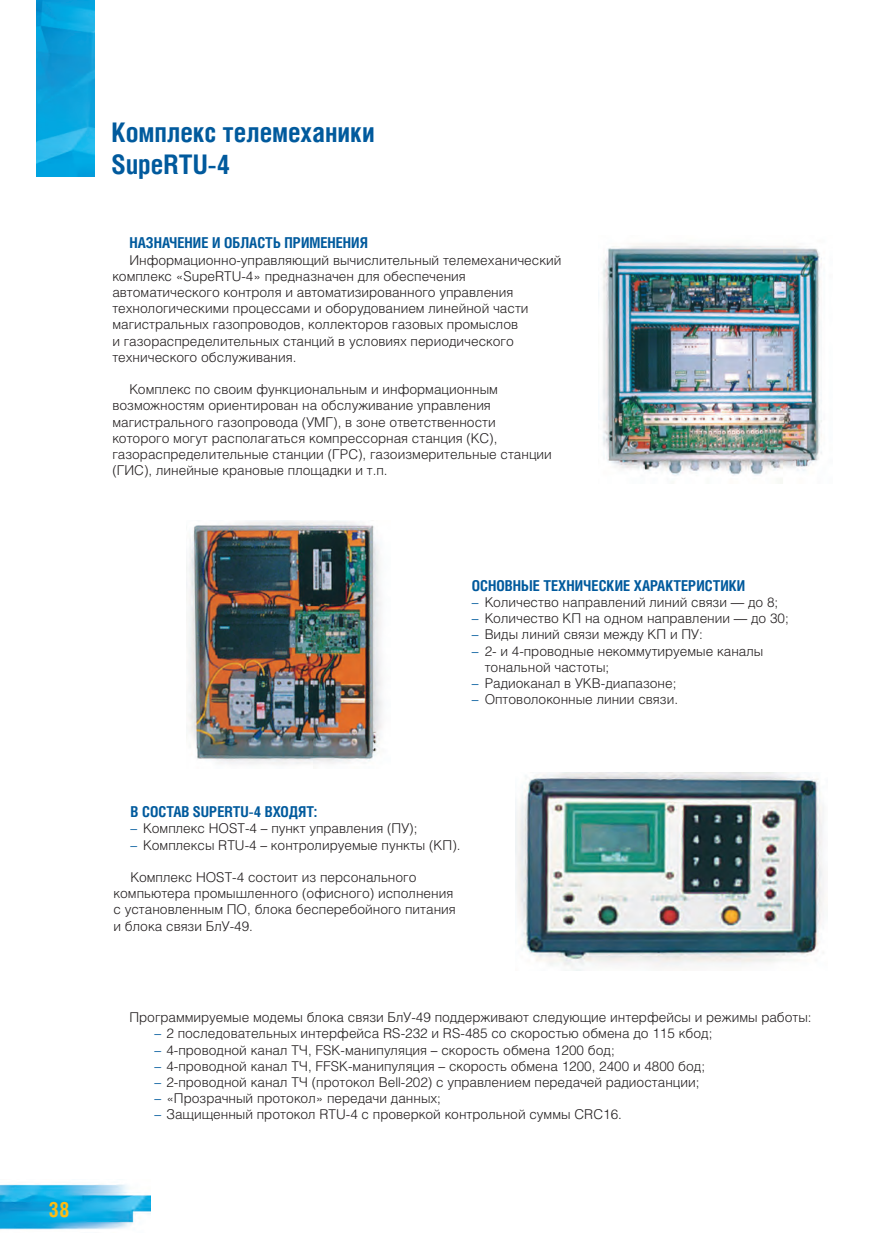
<style>
.page{position:relative;width:880px;height:1250px;background:#fff}
.page>*{position:absolute;margin:0;border:0;box-sizing:border-box;transform-origin:0 0}
.ГЛАВА{font:700 27px "Helios Cond";color:#015a9d}
.t1{font:700 21px "Helios Cond";color:#fdbc12}
.синий_заголовок{font:700 15px "Helios Cond";color:#015a9d}
.основной_текст_9{font:300 13.5px/16.2px "Helios";color:#231f20}
.s1{color:#015a9d}
</style>
<div class="page">
<img style="left:0;top:1184px;width:150px;height:46px">
<img style="left:36px;top:0;width:59px;height:176px">
<img style="left:598px;top:243px;width:224px;height:240px">
<img style="left:186px;top:520px;width:197px;height:244px">
<img style="left:515px;top:772px;width:309px;height:198px">
<h2 class="t1" style="left:49px;top:1196px;width:23px">38</h2>
<p class="ГЛАВА" style="left:111px;top:116px;width:264px">Комплекс телемеханики</p>
<p class="ГЛАВА" style="left:111px;top:148px;width:120px">SupeRTU-4</p>
<p class="синий_заголовок" style="left:129px;top:234px;width:240px">НАЗНАЧЕНИЕ И ОБЛАСТЬ ПРИМЕНЕНИЯ</p>
<p class="основной_текст_9" style="left:112px;top:251px;width:450px;text-indent:17px">Информационно-управляющий вычислительный телемеханический комплекс «SupeRTU-4» предназначен для обеспечения автоматического контроля и автоматизированного управления технологическими процессами и оборудованием линейной части магистральных газопроводов, коллекторов газовых промыслов<br>и газораспределительных станций в условиях периодического технического обслуживания.</p>
<p class="основной_текст_9" style="left:112px;top:381px;width:441px;text-indent:17px">Комплекс по своим функциональным и информационным возможностям ориентирован на обслуживание управления магистрального газопровода (УМГ), в зоне ответственности которого могут располагаться компрессорная станция (КС), газораспределительные станции (ГРС), газоизмерительные станции (ГИС), линейные крановые площадки и т.п.</p>
<p class="синий_заголовок" style="left:472px;top:576px;width:275px">ОСНОВНЫЕ ТЕХНИЧЕСКИЕ ХАРАКТЕРИСТИКИ</p>
<p class="основной_текст_9" style="left:472px;top:593px;width:308px"><span class="s1">–</span> Количество направлений линий связи — до 8;</p>
<p class="основной_текст_9" style="left:472px;top:610px;width:318px"><span class="s1">–</span> Количество КП на одном направлении — до 30;</p>
<p class="основной_текст_9" style="left:472px;top:626px;width:232px"><span class="s1">–</span> Виды линий связи между КП и ПУ:</p>
<p class="основной_текст_9" style="left:484px;top:642px;width:280px;text-indent:-13px"><span class="s1">–</span> 2- и 4-проводные некоммутируемые каналы тональной частоты;</p>
<p class="основной_текст_9" style="left:472px;top:674px;width:206px"><span class="s1">–</span> Радиоканал в УКВ-диапазоне;</p>
<p class="основной_текст_9" style="left:472px;top:691px;width:208px"><span class="s1">–</span> Оптоволоконные линии связи.</p>
<p class="синий_заголовок" style="left:130px;top:802px;width:188px">В СОСТАВ SUPERTU-4 ВХОДЯТ:</p>
<p class="основной_текст_9" style="left:130px;top:820px;width:288px"><span class="s1">–</span> Комплекс HOST-4 – пункт управления (ПУ);</p>
<p class="основной_текст_9" style="left:130px;top:836px;width:331px"><span class="s1">–</span> Комплексы RTU-4 – контролируемые пункты (КП).</p>
<p class="основной_текст_9" style="left:113px;top:868px;width:344px;text-indent:17px">Комплекс HOST-4 состоит из персонального компьютера промышленного (офисного) исполнения с установленным ПО, блока бесперебойного питания и блока связи БлУ-49.</p>
<p class="основной_текст_9" style="left:129px;top:1008px;width:683px">Программируемые модемы блока связи БлУ-49 поддерживают следующие интерфейсы и режимы работы:</p>
<p class="основной_текст_9" style="left:154px;top:1025px;width:559px"><span class="s1">–</span> 2 последовательных интерфейса RS-232 и RS-485 со скоростью обмена до 115 кбод;</p>
<p class="основной_текст_9" style="left:154px;top:1041px;width:462px"><span class="s1">–</span> 4‑проводной канал ТЧ, FSK-манипуляция – скорость обмена 1200 бод;</p>
<p class="основной_текст_9" style="left:154px;top:1057px;width:552px"><span class="s1">–</span> 4‑проводной канал ТЧ, FFSK-манипуляция – скорость обмена 1200, 2400 и 4800 бод;</p>
<p class="основной_текст_9" style="left:154px;top:1073px;width:546px"><span class="s1">–</span> 2‑проводной канал ТЧ (протокол Bell-202) с управлением передачей радиостанции;</p>
<p class="основной_текст_9" style="left:154px;top:1089px;width:288px"><span class="s1">–</span> «Прозрачный протокол» передачи данных;</p>
<p class="основной_текст_9" style="left:154px;top:1106px;width:469px"><span class="s1">–</span> Защищенный протокол RTU-4 с проверкой контрольной суммы CRC16.</p>
</div>
